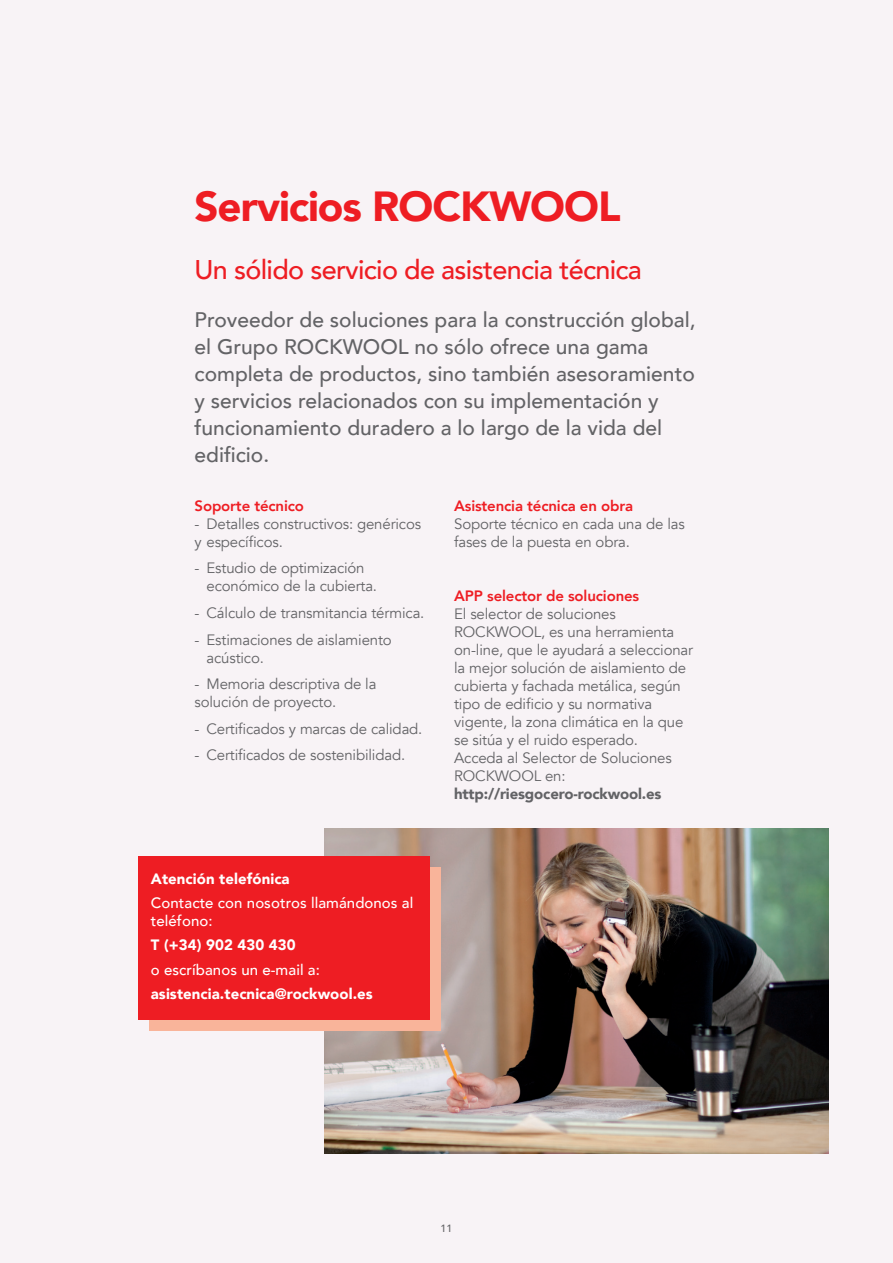
<style>
.page{position:relative;width:893px;height:1263px;background:#f8f3f6}
.page>*{position:absolute;margin:0;border:0;box-sizing:border-box;transform-origin:0 0}
.t1{font:900 42px "Avenir";letter-spacing:-.025em;color:#ee1d23}
.t2{font:500 27px "Avenir";letter-spacing:-.025em;color:#ee1d23}
.t3{font:500 21px/27px "Avenir";color:#636366}
.t4{font:15px/18px "Avenir";letter-spacing:-.01em;color:#636366}
.t5{font:900 15px "Avenir";letter-spacing:.005em;color:#fff}
.t6{font:500 15px/18px "Avenir";letter-spacing:.005em;color:#fff}
.t7{font:800 15px "Avenir";letter-spacing:-.01em;color:#ee1d23}
.t8{font:900 15px "Avenir";letter-spacing:-.01em;color:#636366}
.t9{font:500 10.5px "Avenir";color:#636366}
</style>
<div class="page">
<img style="left:324px;top:829px;width:504px;height:324px">
<div style="left:149px;top:867px;width:292px;height:164px;background:#f9b49a"></div>
<div style="left:138px;top:856px;width:291px;height:164px;background:#ee1d23"></div>
<h1 class="t1" style="left:195px;top:170px;width:428px">Servicios ROCKWOOL</h1>
<h2 class="t2" style="left:195px;top:247px;width:449px">Un sólido servicio de asistencia técnica</h2>
<p class="t3" style="left:195px;top:305px;width:503px">Proveedor de soluciones para la construcción global, el Grupo ROCKWOOL no sólo ofrece una gama completa de productos, sino también asesoramiento y servicios relacionados con su implementación y funcionamiento duradero a lo largo de la vida del edificio.</p>
<p class="t7" style="left:195px;top:494px;width:111px">Soporte técnico</p>
<p class="t4" style="left:195px;top:515px;width:228px">- Detalles constructivos: genéricos y específicos.</p>
<p class="t4" style="left:207px;top:560px;width:172px;text-indent:-12px">- Estudio de optimización económico de la cubierta.</p>
<p class="t4" style="left:195px;top:604px;width:231px">- Cálculo de transmitancia térmica.</p>
<p class="t4" style="left:207px;top:631px;width:187px;text-indent:-12px">- Estimaciones de aislamiento acústico.</p>
<p class="t4" style="left:195px;top:675px;width:183px">- Memoria descriptiva de la solución de proyecto.</p>
<p class="t4" style="left:195px;top:720px;width:229px">- Certificados y marcas de calidad.</p>
<p class="t4" style="left:195px;top:746px;width:212px">- Certificados de sostenibilidad.</p>
<p class="t5" style="left:151px;top:866px;width:140px">Atención telefónica</p>
<p class="t6" style="left:151px;top:893px;width:264px">Contacte con nosotros llamándonos al teléfono:</p>
<p class="t5" style="left:151px;top:932px;width:146px">T (+34) 902 430 430</p>
<p class="t6" style="left:151px;top:960px;width:171px">o escríbanos un e-mail a:</p>
<p class="t5" style="left:151px;top:981px;width:223px">asistencia.tecnica@rockwool.es</p>
<p class="t7" style="left:454px;top:494px;width:181px">Asistencia técnica en obra</p>
<p class="t4" style="left:454px;top:515px;width:232px">Soporte técnico en cada una de las fases de la puesta en obra.</p>
<p class="t7" style="left:454px;top:584px;width:187px">APP selector de soluciones</p>
<p class="t4" style="left:454px;top:605px;width:241px">El selector de soluciones<br>ROCKWOOL, es una herramienta on-line, que le ayudará a seleccionar la mejor solución de aislamiento de cubierta y fachada metálica, según tipo de edificio y su normativa vigente, la zona climática en la que se sitúa y el ruido esperado.<br>Acceda al Selector de Soluciones<br>ROCKWOOL en:</p>
<p class="t8" style="left:454px;top:781px;width:209px">http://riesgocero-rockwool.es</p>
<p class="t9" style="left:441px;top:1219px;width:13px">11</p>
</div>
